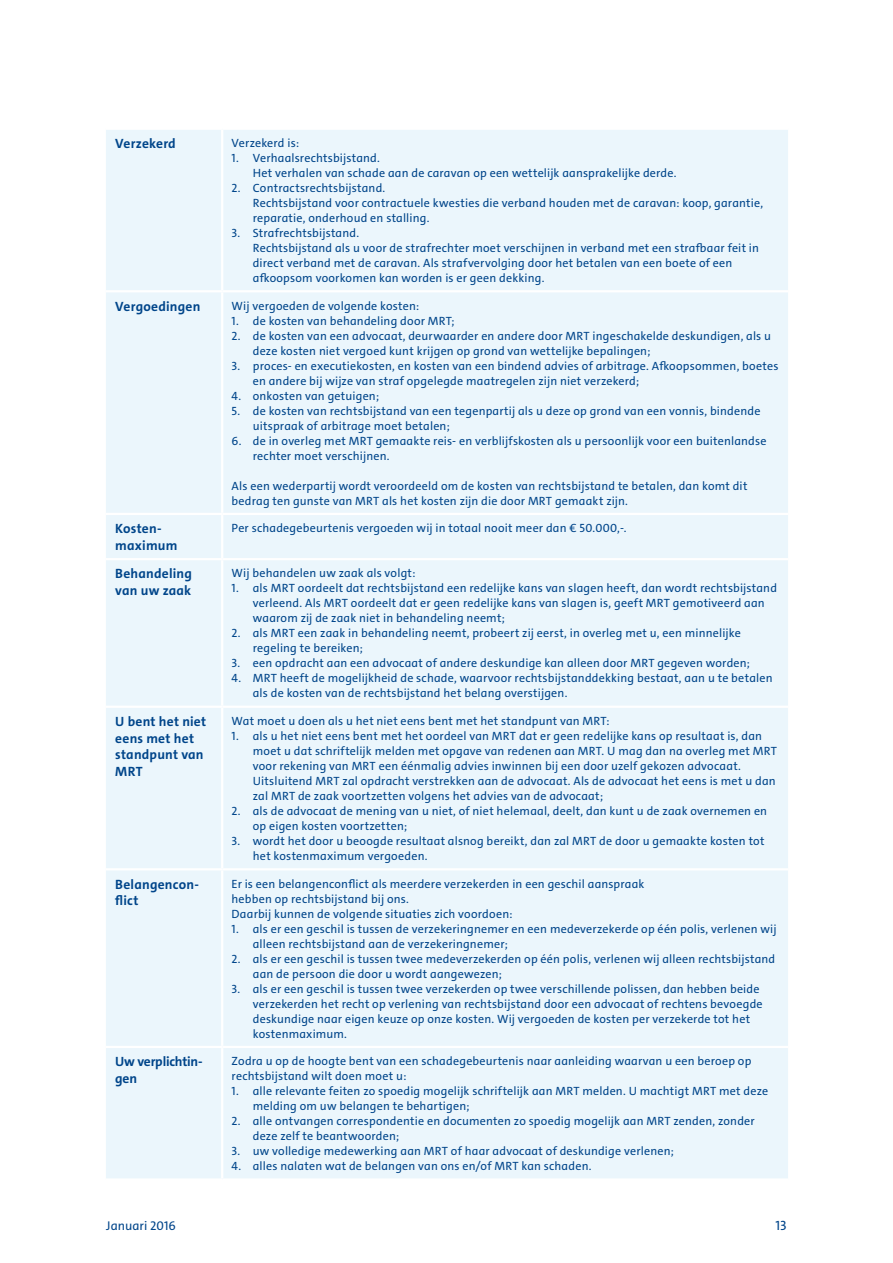
<style>
.page{position:relative;width:893px;height:1263px;background:#fff}
.page>*{position:absolute;margin:0;border:0;box-sizing:border-box;transform-origin:0 0}
.t1{font:700 13.5px/16.5px "The Sans C4 s";letter-spacing:.015em;color:#00458a}
.t2{font:700 13.5px/16.5px "The Sans C4 s";letter-spacing:-.015em;color:#00458a}
.t3{font:13.5px "The Sans C4 s";color:#00458a}
.t4{font:12.75px "The Sans C4 s";letter-spacing:-.005em;color:#00458a}
.t5{font:12px/15px "The Sans C4 s";letter-spacing:.015em;color:#00458a}
</style>
<div class="page">
<div style="left:106px;top:130px;width:682px;height:1048px;background:#ebf6fc"></div>
<hr style="left:221px;top:130px;width:2px;height:160px;background:#fff">
<hr style="left:106px;top:290px;width:116px;height:2px;background:#fff">
<hr style="left:222px;top:290px;width:566px;height:2px;background:#fff">
<hr style="left:221px;top:292px;width:2px;height:221px;background:#fff">
<hr style="left:106px;top:513px;width:116px;height:2px;background:#fff">
<hr style="left:222px;top:513px;width:566px;height:2px;background:#fff">
<hr style="left:221px;top:515px;width:2px;height:43px;background:#fff">
<hr style="left:106px;top:558px;width:116px;height:2px;background:#fff">
<hr style="left:222px;top:558px;width:566px;height:2px;background:#fff">
<hr style="left:221px;top:560px;width:2px;height:146px;background:#fff">
<hr style="left:106px;top:706px;width:116px;height:2px;background:#fff">
<hr style="left:222px;top:706px;width:566px;height:2px;background:#fff">
<hr style="left:221px;top:708px;width:2px;height:160px;background:#fff">
<hr style="left:106px;top:868px;width:116px;height:2px;background:#fff">
<hr style="left:222px;top:868px;width:566px;height:2px;background:#fff">
<hr style="left:221px;top:870px;width:2px;height:176px;background:#fff">
<hr style="left:106px;top:1046px;width:116px;height:2px;background:#fff">
<hr style="left:222px;top:1046px;width:566px;height:2px;background:#fff">
<hr style="left:221px;top:1048px;width:2px;height:130px;background:#fff">
<p class="t1" style="left:115px;top:135px;width:62px">Verzekerd</p>
<p class="t5" style="left:232px;top:135px;width:69px">Verzekerd is:</p>
<p class="t5" style="left:253px;top:150px;width:425px;text-indent:-21px">1. Verhaalsrechtsbijstand.<br>Het verhalen van schade aan de caravan op een wettelijk aansprakelijke derde.</p>
<p class="t5" style="left:253px;top:180px;width:512px;text-indent:-21px">2. Contractsrechtsbijstand.<br>Rechtsbijstand voor contractuele kwesties die verband houden met de caravan: koop, garantie, reparatie, onderhoud en stalling.</p>
<p class="t5" style="left:253px;top:225px;width:508px;text-indent:-21px">3. Strafrechtsbijstand.<br>Rechtsbijstand als u voor de strafrechter moet verschijnen in verband met een strafbaar feit in direct verband met de caravan. Als strafvervolging door het betalen van een boete of een afkoopsom voorkomen kan worden is er geen dekking.</p>
<p class="t1" style="left:115px;top:298px;width:87px">Vergoedingen</p>
<p class="t5" style="left:232px;top:298px;width:189px">Wij vergoeden de volgende kosten:</p>
<p class="t5" style="left:232px;top:313px;width:225px">1. de kosten van behandeling door MRT;</p>
<p class="t5" style="left:253px;top:328px;width:520px;text-indent:-21px">2. de kosten van een advocaat, deurwaarder en andere door MRT ingeschakelde deskundigen, als u deze kosten niet vergoed kunt krijgen op grond van wettelijke bepalingen;</p>
<p class="t5" style="left:253px;top:358px;width:527px;text-indent:-21px">3. proces- en executiekosten, en kosten van een bindend advies of arbitrage. Afkoopsommen, boetes en andere bij wijze van straf opgelegde maatregelen zijn niet verzekerd;</p>
<p class="t5" style="left:232px;top:388px;width:149px">4. onkosten van getuigen;</p>
<p class="t5" style="left:253px;top:403px;width:509px;text-indent:-21px">5. de kosten van rechtsbijstand van een tegenpartij als u deze op grond van een vonnis, bindende uitspraak of arbitrage moet betalen;</p>
<p class="t5" style="left:253px;top:433px;width:515px;text-indent:-21px">6. de in overleg met MRT gemaakte reis- en verblijfskosten als u persoonlijk voor een buitenlandse rechter moet verschijnen.</p>
<p class="t5" style="left:232px;top:478px;width:517px">Als een wederpartij wordt veroordeeld om de kosten van rechtsbijstand te betalen, dan komt dit bedrag ten gunste van MRT als het kosten zijn die door MRT gemaakt zijn.</p>
<p class="t1" style="left:115px;top:521px;width:64px">Kosten&shy;maximum</p>
<p class="t5" style="left:232px;top:521px;width:397px">Per schadegebeurtenis vergoeden wij in totaal nooit meer dan € 50.000,-.</p>
<p class="t1" style="left:115px;top:566px;width:78px">Behandeling van uw zaak</p>
<p class="t5" style="left:232px;top:566px;width:185px">Wij behandelen uw zaak als volgt:</p>
<p class="t5" style="left:253px;top:581px;width:526px;text-indent:-21px">1. als MRT oordeelt dat rechtsbijstand een redelijke kans van slagen heeft, dan wordt rechtsbijstand verleend. Als MRT oordeelt dat er geen redelijke kans van slagen is, geeft MRT gemotiveerd aan waarom zij de zaak niet in behandeling neemt;</p>
<p class="t5" style="left:253px;top:626px;width:489px;text-indent:-21px">2. als MRT een zaak in behandeling neemt, probeert zij eerst, in overleg met u, een minnelijke regeling te bereiken;</p>
<p class="t5" style="left:232px;top:656px;width:520px">3. een opdracht aan een advocaat of andere deskundige kan alleen door MRT gegeven worden;</p>
<p class="t5" style="left:253px;top:671px;width:521px;text-indent:-21px">4. MRT heeft de mogelijkheid de schade, waarvoor rechtsbijstanddekking bestaat, aan u te betalen als de kosten van de rechtsbijstand het belang overstijgen.</p>
<p class="t1" style="left:115px;top:713px;width:92px">U bent het niet eens met het standpunt van<br>MRT</p>
<p class="t5" style="left:232px;top:713px;width:379px">Wat moet u doen als u het niet eens bent met het standpunt van MRT:</p>
<p class="t5" style="left:253px;top:728px;width:526px;text-indent:-21px">1. als u het niet eens bent met het oordeel van MRT dat er geen redelijke kans op resultaat is, dan moet u dat schriftelijk melden met opgave van redenen aan MRT. U mag dan na overleg met MRT voor rekening van MRT een éénmalig advies inwinnen bij een door uzelf gekozen advocaat.<br>Uitsluitend MRT zal opdracht verstrekken aan de advocaat. Als de advocaat het eens is met u dan zal MRT de zaak voortzetten volgens het advies van de advocaat;</p>
<p class="t5" style="left:253px;top:803px;width:516px;text-indent:-21px">2. als de advocaat de mening van u niet, of niet helemaal, deelt, dan kunt u de zaak overnemen en op eigen kosten voortzetten;</p>
<p class="t5" style="left:253px;top:833px;width:513px;text-indent:-21px">3. wordt het door u beoogde resultaat alsnog bereikt, dan zal MRT de door u gemaakte kosten tot het kostenmaximum vergoeden.</p>
<p class="t1" style="left:115px;top:876px;width:85px">Belangencon&shy;flict</p>
<p class="t5" style="left:232px;top:876px;width:414px">Er is een belangenconflict als meerdere verzekerden in een geschil aanspraak hebben op rechtsbijstand bij ons.<br>Daarbij kunnen de volgende situaties zich voordoen:</p>
<p class="t5" style="left:253px;top:921px;width:525px;text-indent:-21px">1. als er een geschil is tussen de verzekeringnemer en een medeverzekerde op één polis, verlenen wij alleen rechtsbijstand aan de verzekeringnemer;</p>
<p class="t5" style="left:253px;top:951px;width:524px;text-indent:-21px">2. als er een geschil is tussen twee medeverzekerden op één polis, verlenen wij alleen rechtsbijstand aan de persoon die door u wordt aangewezen;</p>
<p class="t5" style="left:253px;top:981px;width:511px;text-indent:-21px">3. als er een geschil is tussen twee verzekerden op twee verschillende polissen, dan hebben beide verzekerden het recht op verlening van rechtsbijstand door een advocaat of rechtens bevoegde deskundige naar eigen keuze op onze kosten. Wij vergoeden de kosten per verzekerde tot het kostenmaximum.</p>
<p class="t2" style="left:115px;top:1053px;width:89px">Uw verplichtin&shy;gen</p>
<p class="t5" style="left:232px;top:1054px;width:521px">Zodra u op de hoogte bent van een schadegebeurtenis naar aanleiding waarvan u een beroep op rechtsbijstand wilt doen moet u:</p>
<p class="t5" style="left:253px;top:1084px;width:517px;text-indent:-21px">1. alle relevante feiten zo spoedig mogelijk schriftelijk aan MRT melden. U machtigt MRT met deze melding om uw belangen te behartigen;</p>
<p class="t5" style="left:253px;top:1114px;width:503px;text-indent:-21px">2. alle ontvangen correspondentie en documenten zo spoedig mogelijk aan MRT zenden, zonder deze zelf te beantwoorden;</p>
<p class="t5" style="left:232px;top:1144px;width:444px">3. uw volledige medewerking aan MRT of haar advocaat of deskundige verlenen;</p>
<p class="t5" style="left:232px;top:1159px;width:361px">4. alles nalaten wat de belangen van ons en/of MRT kan schaden.</p>
<p class="t4" style="left:106px;top:1217px;width:71px">Januari 2016</p>
<p class="t3" style="left:775px;top:1217px;width:13px">13</p>
</div>
